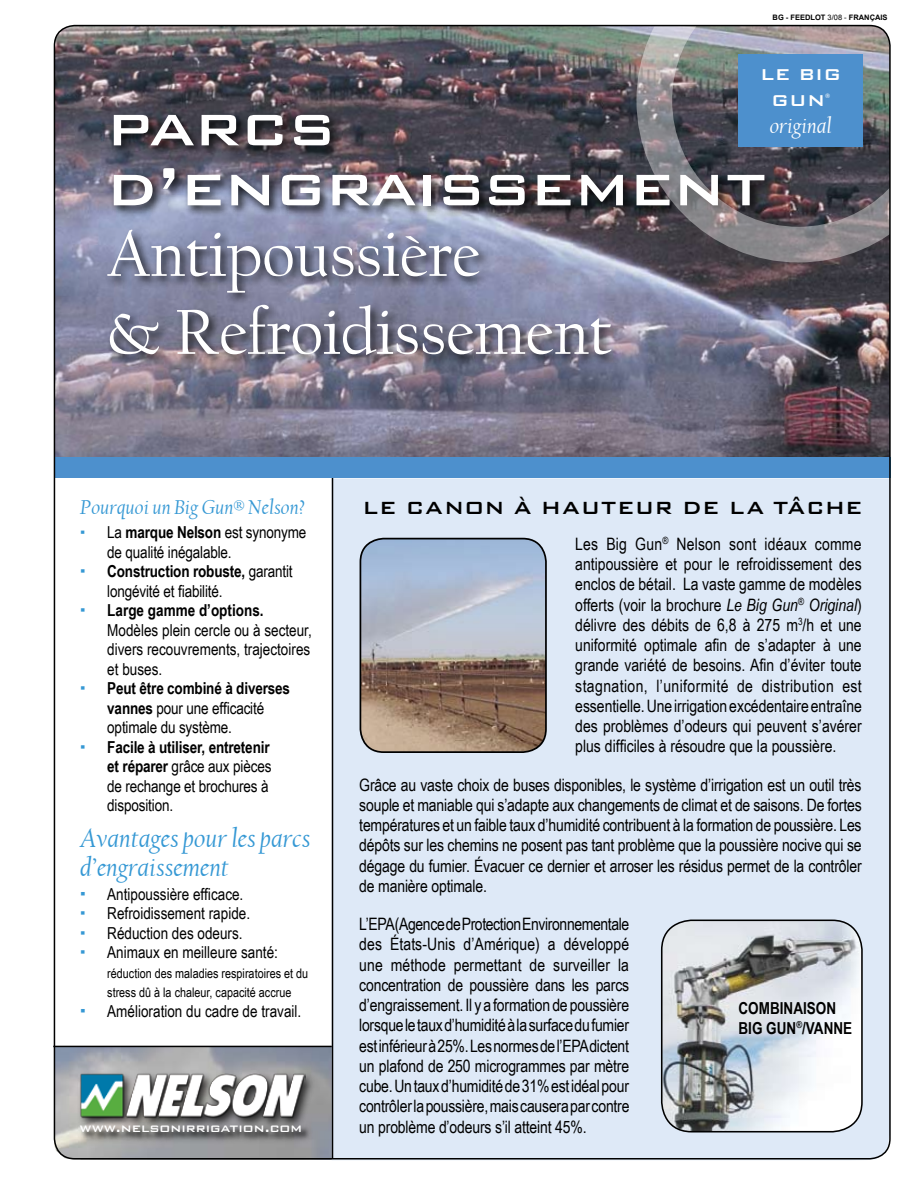
<style>
.page{position:relative;width:918px;height:1188px;background:#fff}
.page>*{position:absolute;margin:0;border:0;box-sizing:border-box;transform-origin:0 0}
.t1{font:500 72px/60px "Bank Gothic BT";color:#fff}
.t2{font:66px/78px "Californian FB";color:#fff}
.t3{font:italic 27px/28.5px "Californian FB";color:#3598d4}
.t4{font:500 23.55px "Bank Gothic BT";letter-spacing:.015em;color:#000}
.t5{font:italic 22.5px "Californian FB";color:#fff}
.t6{font:italic 21px "Californian FB";color:#3598d4}
.t7{font:500 21px/25.2px "Bank Gothic BT";color:#fff;text-align:center}
.t8{font:17.1px/20.2px "Arial Narrow";letter-spacing:-.01em;color:#000;text-align:justify}
.t9{font:16.5px/19.5px "Arial Narrow";color:#000}
.t10{font:700 16.5px/19.8px "Arial Narrow";letter-spacing:-.01em;color:#000}
.t11{font:500 15.3px "Bank Gothic BT";color:#fff}
.t12{font:13.2px/19.5px "Arial Narrow";color:#000}
.t13{font:700 7.5px "Arial";color:#000}
.t14{font:500 6.15px "Bank Gothic BT";color:#fff}
.s1{font-weight:400}
.s2{font-size:61.5px}
.s3{font-family:"Arial";font-weight:900;font-size:15.75px;color:#3598d4}
.s4{font-weight:700}
.s5{font-family:"Arial";font-weight:900;color:#3598d4}
.s6{font-family:"Arial";font-weight:900;font-size:17.1px;color:#3598d4}
.s7{font-style:italic}
</style>
<div class="page">
<img style="left:57px;top:28px;width:831px;height:429px">
<img style="left:57px;top:1047px;width:275px;height:110px">
<div style="left:332px;top:478px;width:558px;height:682px;background:#dee9f7;border:2px solid #dee9f7"></div>
<svg style="left:875px;top:1127px;width:15px;height:33px"></svg>
<svg style="left:53px;top:24px;width:34px;height:41px"></svg>
<hr style="left:53px;top:1046px;width:279px;height:1px;background:#000">
<hr style="left:332px;top:471px;width:1px;height:688px;background:#000">
<svg style="left:53px;top:1118px;width:28px;height:41px"></svg>
<div style="left:76px;top:1071px;width:240px;height:74px;background:#000;opacity:.75"></div>
<div style="left:80px;top:1126px;width:229px;height:15px;background:#000;opacity:.75"></div>
<img style="left:79px;top:1071px;width:226px;height:49px">
<div style="left:56px;top:457px;width:834px;height:21px;background:#4d90cd"></div>
<div style="left:103px;top:111px;width:673px;height:256px;background:#000;opacity:.85"></div>
<img style="left:636px;top:24px;width:254px;height:238px">
<img style="left:360px;top:539px;width:186px;height:213px">
<div style="left:360px;top:538px;width:187px;height:215px;border:2px solid #000;border-radius:23px"></div>
<img style="left:662px;top:920px;width:200px;height:212px">
<div style="left:661px;top:920px;width:202px;height:213px;border:2px solid #000;border-radius:30px"></div>
<div style="left:739px;top:54px;width:124px;height:92px;background:#4d90cd"></div>
<p class="t13" style="left:773px;top:13px;width:117px">BG - FEEDLOT <span class="s1">3/08 -</span> FRANçais</p>
<p class="t7" style="left:760px;top:62px;width:83px">le big gun</p>
<p class="t14" style="left:825px;top:93px;width:7px">®</p>
<h3 class="t5" style="left:770px;top:113px;width:64px">original</h3>
<h1 class="t1" style="left:107px;top:95px;width:662px">parcs d’engraissement</h1>
<h2 class="t2" style="left:107px;top:216px;width:507px">Antipoussière<br><span class="s2">&amp;</span> Refroidissement</h2>
<p class="t6" style="left:80px;top:496px;width:226px">Pourquoi un Big Gun® Nelson?</p>
<p class="t9" style="left:80px;top:522px;width:228px"><span class="s3">·</span> La <span class="s4">marque Nelson</span> est synonyme</p>
<p class="t9" style="left:107px;top:542px;width:126px">de qualité inégalable.</p>
<p class="t10" style="left:80px;top:561px;width:214px"><span class="s5">·</span> Construction robuste, <span class="s1">garantit</span></p>
<p class="t9" style="left:107px;top:581px;width:117px">longévité et fiabilité.</p>
<p class="t10" style="left:80px;top:600px;width:185px"><span class="s5">·</span> Large gamme d’options.</p>
<p class="t9" style="left:107px;top:620px;width:206px">Modèles plein cercle ou à secteur,</p>
<p class="t9" style="left:107px;top:639px;width:205px">divers recouvrements, trajectoires</p>
<p class="t9" style="left:107px;top:659px;width:56px">et buses.</p>
<p class="t10" style="left:80px;top:678px;width:211px"><span class="s5">·</span> Peut être combiné à diverses</p>
<p class="t9" style="left:107px;top:698px;width:158px"><span class="s4">vannes</span> pour une efficacité</p>
<p class="t9" style="left:107px;top:717px;width:126px">optimale du système.</p>
<p class="t10" style="left:80px;top:736px;width:191px"><span class="s5">·</span> Facile à utiliser, entretenir</p>
<p class="t9" style="left:107px;top:756px;width:166px"><span class="s4">et réparer</span> grâce aux pièces</p>
<p class="t9" style="left:107px;top:776px;width:163px">de rechange et brochures à</p>
<p class="t9" style="left:107px;top:795px;width:67px">disposition.</p>
<h3 class="t3" style="left:80px;top:825px;width:232px">Avantages pour les parcs d’engraissement</h3>
<p class="t9" style="left:80px;top:884px;width:199px"><span class="s6">·</span> Antipoussière efficace.<br><span class="s5">·</span> Refroidissement rapide.<br><span class="s5">·</span> Réduction des odeurs.<br><span class="s5">·</span> Animaux en meilleure santé:</p>
<p class="t12" style="left:107px;top:963px;width:202px">réduction des maladies respiratoires et du stress dû à la chaleur, capacité accrue</p>
<p class="t9" style="left:80px;top:1001px;width:223px"><span class="s6">·</span> Amélioration du cadre de travail.</p>
<p class="t11" style="left:80px;top:1120px;width:224px">www.nelsonirrigation.com</p>
<h3 class="t4" style="left:363px;top:495px;width:502px">Le canon à hauteur de la tâche</h3>
<p class="t8" style="left:575px;top:533px;width:288px">Les Big Gun<sup>®</sup> Nelson sont idéaux comme antipoussière et pour le refroidissement des enclos de bétail. La vaste gamme de modèles offerts (voir la brochure <span class="s7">Le Big Gun</span><sup>®</sup> <span class="s7">Original</span>) délivre des débits de 6,8 à 275 m<sup>3</sup>/h et une uniformité optimale afin de s’adapter à une grande variété de besoins. Afin d’éviter toute stagnation, l’uniformité de distribution est essentielle. Une irrigation excédentaire entraîne des problèmes d’odeurs qui peuvent s’avérer plus difficiles à résoudre que la poussière.</p>
<p class="t8" style="left:359px;top:774px;width:504px">Grâce au vaste choix de buses disponibles, le système d’irrigation est un outil très souple et maniable qui s’adapte aux changements de climat et de saisons. De fortes températures et un faible taux d’humidité contribuent à la formation de poussière. Les dépôts sur les chemins ne posent pas tant problème que la poussière nocive qui se dégage du fumier. Évacuer ce dernier et arroser les résidus permet de la contrôler de manière optimale.</p>
<p class="t8" style="left:359px;top:913px;width:272px">L’EPA (Agence de Protection Environnementale des États-Unis d’Amérique) a développé une méthode permettant de surveiller la concentration de poussière dans les parcs d’engraissement. Il y a formation de poussière lorsque le taux d’humidité à la surface du fumier est inférieur à 25%. Les normes de l’EPA dictent un plafond de 250 microgrammes par mètre cube. Un taux d’humidité de 31% est idéal pour contrôler la poussière, mais causera par contre un problème d’odeurs s’il atteint 45%.</p>
<p class="t10" style="left:739px;top:997px;width:115px">COMBINAISON<br>BIG GUN<sup>®</sup>/VANNE</p>
</div>
